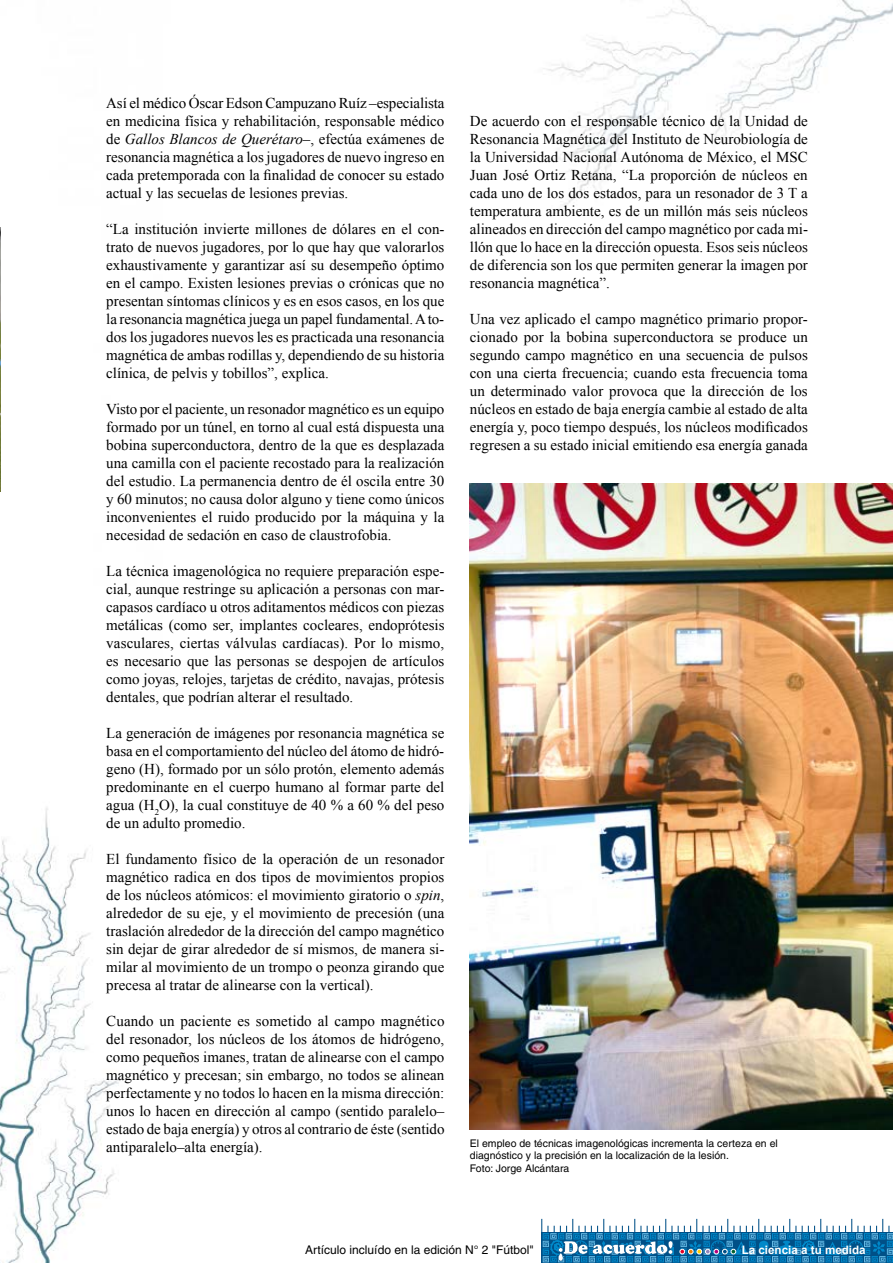
<style>
.page{position:relative;width:893px;height:1263px;background:#fff}
.page>*{position:absolute;margin:0;border:0;box-sizing:border-box;transform-origin:0 0}
.t1{font:15px/18px "Times New Roman";color:#000;text-align:justify}
.t2{font:12px "Helvetica";color:#000}
.t3{font:700 11.55px "Arial";color:#fff}
.t4{font:10.5px/12.6px "Helvetica";color:#000}
.s1{font-style:italic}
</style>
<div class="page">
<img style="left:0;top:0;width:893px;height:1263px">
<img style="left:0;top:227px;width:1px;height:264px">
<img style="left:470px;top:483px;width:423px;height:646px">
<svg style="left:541px;top:1219px;width:352px;height:44px"></svg>
<p class="t1" style="left:106px;top:94px;width:340px">Así el médico Óscar Edson Campuzano Ruíz –especialista en medicina física y rehabilitación, responsable médico de <span class="s1">Gallos Blancos de Querétaro</span>–, efectúa exámenes de resonancia magnética a los jugadores de nuevo ingreso en cada pretemporada con la finalidad de conocer su estado actual y las secuelas de lesiones previas.</p>
<p class="t1" style="left:106px;top:220px;width:340px">“La institución invierte millones de dólares en el con&shy;trato de nuevos jugadores, por lo que hay que valorarlos exhaustivamente y garantizar así su desempeño óptimo en el campo. Existen lesiones previas o crónicas que no presentan síntomas clínicos y es en esos casos, en los que la resonancia magnética juega un papel fundamental. A to&shy;dos los jugadores nuevos les es practicada una resonancia magnética de ambas rodillas y, dependiendo de su historia clínica, de pelvis y tobillos”, explica.</p>
<p class="t1" style="left:106px;top:400px;width:340px">Visto por el paciente, un resonador magnético es un equipo formado por un túnel, en torno al cual está dispuesta una bobina superconductora, dentro de la que es desplazada una camilla con el paciente recostado para la realización del estudio. La permanencia dentro de él oscila entre 30 y 60 minutos; no causa dolor alguno y tiene como únicos inconvenientes el ruido producido por la máquina y la necesidad de sedación en caso de claustrofobia.</p>
<p class="t1" style="left:106px;top:562px;width:340px">La técnica imagenológica no requiere preparación espe&shy;cial, aunque restringe su aplicación a personas con mar&shy;capasos cardíaco u otros aditamentos médicos con piezas metálicas (como ser, implantes cocleares, endoprótesis vasculares, ciertas válvulas cardíacas). Por lo mismo, es necesario que las personas se despojen de artículos como joyas, relojes, tarjetas de crédito, navajas, prótesis dentales, que podrían alterar el resultado.</p>
<p class="t1" style="left:106px;top:724px;width:340px">La generación de imágenes por resonancia magnética se basa en el comportamiento del núcleo del átomo de hidró&shy;geno (H), formado por un sólo protón, elemento además predominante en el cuerpo humano al formar parte del agua (H<sub>2</sub>O), la cual constituye de 40 % a 60 % del peso de un adulto promedio.</p>
<p class="t1" style="left:106px;top:850px;width:340px">El fundamento físico de la operación de un resonador magnético radica en dos tipos de movimientos propios de los núcleos atómicos: el movimiento giratorio o <span class="s1">spin</span>, alrededor de su eje, y el movimiento de precesión (una traslación alrededor de la dirección del campo magnético sin dejar de girar alrededor de sí mismos, de manera si&shy;milar al movimiento de un trompo o peonza girando que precesa al tratar de alinearse con la vertical).</p>
<p class="t1" style="left:106px;top:1012px;width:340px">Cuando un paciente es sometido al campo magnético del resonador, los núcleos de los átomos de hidrógeno, como pequeños imanes, tratan de alinearse con el campo magnético y precesan; sin embargo, no todos se alinean perfectamente y no todos lo hacen en la misma dirección: unos lo hacen en dirección al campo (sentido paralelo– estado de baja energía) y otros al contrario de éste (sentido antiparalelo–alta energía).</p>
<p class="t1" style="left:470px;top:112px;width:340px">De acuerdo con el responsable técnico de la Unidad de Resonancia Magnética del Instituto de Neurobiología de la Universidad Nacional Autónoma de México, el MSC Juan José Ortiz Retana, “La proporción de núcleos en cada uno de los dos estados, para un resonador de 3 T a temperatura ambiente, es de un millón más seis núcleos alineados en dirección del campo magnético por cada mi&shy;llón que lo hace en la dirección opuesta. Esos seis núcleos de diferencia son los que permiten generar la imagen por resonancia magnética”.</p>
<p class="t1" style="left:470px;top:310px;width:340px">Una vez aplicado el campo magnético primario propor&shy;cionado por la bobina superconductora se produce un segundo campo magnético en una secuencia de pulsos con una cierta frecuencia; cuando esta frecuencia toma un determinado valor provoca que la dirección de los núcleos en estado de baja energía cambie al estado de alta energía y, poco tiempo después, los núcleos modificados regresen a su estado inicial emitiendo esa energía ganada</p>
<p class="t4" style="left:470px;top:1136px;width:309px">El empleo de técnicas imagenológicas incrementa la certeza en el diagnóstico y la precisión en la localización de la lesión.<br>Foto: Jorge Alcántara</p>
<p class="t2" style="left:305px;top:1243px;width:230px">Artículo incluído en la edición N° 2 "Fútbol"</p>
<p class="t3" style="left:742px;top:1242px;width:126px">La ciencia a tu medida</p>
</div>
